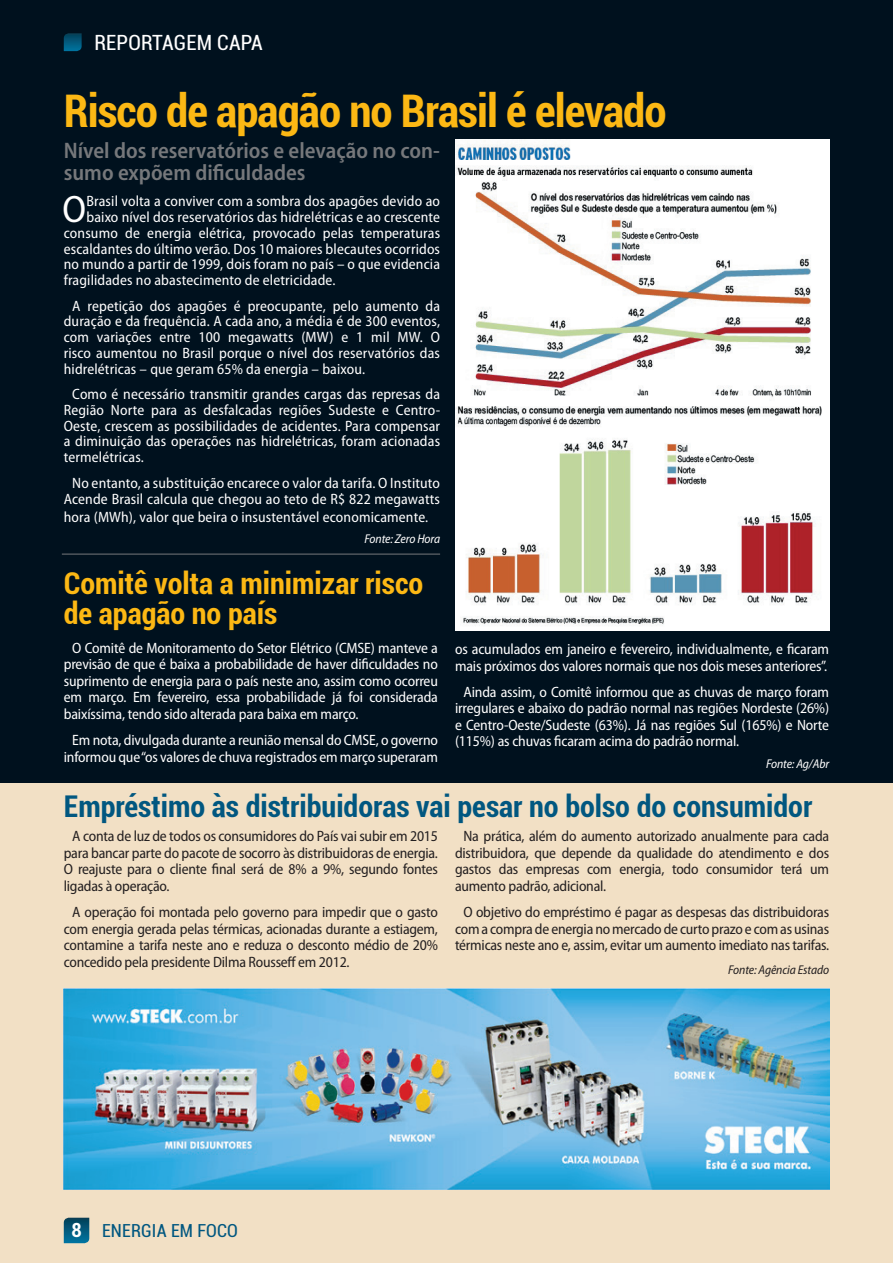
<style>
.page{position:relative;width:893px;height:1263px;background:#f2e0c5}
.page>*{position:absolute;margin:0;border:0;box-sizing:border-box;transform-origin:0 0}
.t1{font:700 condensed 45px "Roboto";letter-spacing:-.02em;color:#fcb814}
.t2{font:semi-condensed 38.4px "Myriad Pro";color:#fff}
.t3{font:700 condensed 30px "Roboto";color:#015780}
.t4{font:700 condensed 30px/30px "Roboto";color:#fcb814}
.t5{font:600 semi-condensed 22.5px/22.5px "Myriad Pro";color:#76787b}
.t6{font:condensed 21px "Roboto";letter-spacing:.01em;color:#fff}
.t7{font:700 condensed 19.5px "Roboto";color:#fff}
.t8{font:condensed 18px "Roboto";letter-spacing:.01em;color:#015780}
.t9{font:semi-condensed 15px/15.8px "Myriad Pro";letter-spacing:.01em;color:#fff;text-align:justify}
.t10{font:semi-condensed 15px/16.5px "Myriad Pro";letter-spacing:-.015em;color:#231f20;text-align:justify}
.t11{font:semi-condensed 15px/16.5px "Myriad Pro";letter-spacing:-.01em;color:#fff;text-align:center}
.t12{font:italic semi-condensed 12.75px "Myriad Pro";letter-spacing:-.01em;color:#fff}
.t13{font:italic semi-condensed 12.75px "Myriad Pro";letter-spacing:-.01em;color:#231f20}
</style>
<div class="page">
<div style="left:0;top:0;width:893px;height:782px;background:#00111e"></div>
<svg style="left:64px;top:33px;width:18px;height:18px"></svg>
<svg style="left:64px;top:1218px;width:25px;height:25px"></svg>
<img style="left:64px;top:989px;width:765px;height:200px">
<hr style="left:62px;top:554px;width:378px;height:1px;background:#76787b">
<img style="left:455px;top:140px;width:374px;height:490px">
<p class="t6" style="left:94px;top:28px;width:170px">REPORTAGEM CAPA</p>
<p class="t1" style="left:64px;top:79px;width:604px">Risco de apagão no Brasil é elevado</p>
<p class="t5" style="left:64px;top:139px;width:378px">Nível dos reservatórios e elevação no con&shy;sumo expõem dificuldades</p>
<p class="t2" style="left:62px;top:186px;width:25px">O</p>
<p class="t9" style="left:86px;top:193px;width:355px">Brasil volta a conviver com a sombra dos apagões devido ao</p>
<p class="t9" style="left:86px;top:209px;width:355px">baixo nível dos reservatórios das hidrelétricas e ao crescente</p>
<p class="t9" style="left:64px;top:225px;width:378px">consumo de energia elétrica, provocado pelas temperaturas</p>
<p class="t9" style="left:64px;top:241px;width:378px">escaldantes do último verão. Dos 10 maiores blecautes ocorridos</p>
<p class="t9" style="left:64px;top:256px;width:378px">no mundo a partir de 1999, dois foram no país – o que evidencia</p>
<p class="t9" style="left:64px;top:272px;width:273px">fragilidades no abastecimento de eletricidade.</p>
<p class="t9" style="left:64px;top:298px;width:378px;text-indent:9px">A repetição dos apagões é preocupante, pelo aumento da duração e da frequência. A cada ano, a média é de 300 eventos, com variações entre 100 megawatts (MW) e 1 mil MW. O risco aumentou no Brasil porque o nível dos reservatórios das hidrelétricas – que geram 65% da energia – baixou.</p>
<p class="t9" style="left:64px;top:386px;width:378px;text-indent:9px">Como é necessário transmitir grandes cargas das represas da Região Norte para as desfalcadas regiões Sudeste e Centro-Oeste, crescem as possibilidades de acidentes. Para compensar a diminuição das operações nas hidrelétricas, foram acionadas termelétricas.</p>
<p class="t9" style="left:64px;top:475px;width:378px;text-align:center">No entanto, a substituição encarece o valor da tarifa. O Instituto<br>Acende Brasil calcula que chegou ao teto de R$ 822 megawatts</p>
<p class="t9" style="left:64px;top:508px;width:366px">hora (MWh), valor que beira o insustentável economicamente.</p>
<p class="t12" style="left:365px;top:531px;width:77px">Fonte: Zero Hora</p>
<p class="t4" style="left:64px;top:567px;width:361px">Comitê volta a minimizar risco de apagão no país</p>
<p class="t9" style="left:64px;top:639px;width:376px;line-height:16.5px;text-indent:9px">O Comitê de Monitoramento do Setor Elétrico (CMSE) manteve a previsão de que é baixa a probabilidade de haver dificuldades no suprimento de energia para o país neste ano, assim como ocorreu em março. Em fevereiro, essa probabilidade já foi considerada baixíssima, tendo sido alterada para baixa em março.</p>
<p class="t11" style="left:64px;top:732px;width:376px">Em nota, divulgada durante a reunião mensal do CMSE, o governo informou que “os valores de chuva registrados em março superaram</p>
<p class="t11" style="left:455px;top:641px;width:376px;text-align:left">os acumulados em janeiro e fevereiro, individualmente, e ficaram mais próximos dos valores normais que nos dois meses anteriores”.</p>
<p class="t9" style="left:455px;top:683px;width:376px;line-height:16.5px;text-indent:9px">Ainda assim, o Comitê informou que as chuvas de março foram irregulares e abaixo do padrão normal nas regiões Nordeste (26%) e Centro-Oeste/Sudeste (63%). Já nas regiões Sul (165%) e Norte (115%) as chuvas ficaram acima do padrão normal.</p>
<p class="t12" style="left:766px;top:756px;width:65px">Fonte: Ag/Abr</p>
<p class="t3" style="left:64px;top:785px;width:750px">Empréstimo às distribuidoras vai pesar no bolso do consumidor</p>
<p class="t10" style="left:64px;top:828px;width:376px;text-indent:9px">A conta de luz de todos os consumidores do País vai subir em 2015 para bancar parte do pacote de socorro às distribuidoras de energia.<br>O reajuste para o cliente final será de 8% a 9%, segundo fontes ligadas à operação.</p>
<p class="t10" style="left:64px;top:904px;width:376px;text-indent:9px">A operação foi montada pelo governo para impedir que o gasto com energia gerada pelas térmicas, acionadas durante a estiagem, contamine a tarifa neste ano e reduza o desconto médio de 20% concedido pela presidente Dilma Rousseff em 2012.</p>
<p class="t10" style="left:455px;top:828px;width:376px;text-indent:9px">Na prática, além do aumento autorizado anualmente para cada distribuidora, que depende da qualidade do atendimento e dos gastos das empresas com energia, todo consumidor terá um aumento padrão, adicional.</p>
<p class="t10" style="left:455px;top:904px;width:376px;text-align:center">O objetivo do empréstimo é pagar as despesas das distribuidoras com a compra de energia no mercado de curto prazo e com as usinas térmicas neste ano e, assim, evitar um aumento imediato nas tarifas.</p>
<p class="t13" style="left:728px;top:962px;width:102px">Fonte: Agência Estado</p>
<p class="t7" style="left:71px;top:1217px;width:12px">8</p>
<p class="t8" style="left:102px;top:1218px;width:137px">ENERGIA EM FOCO</p>
</div>
